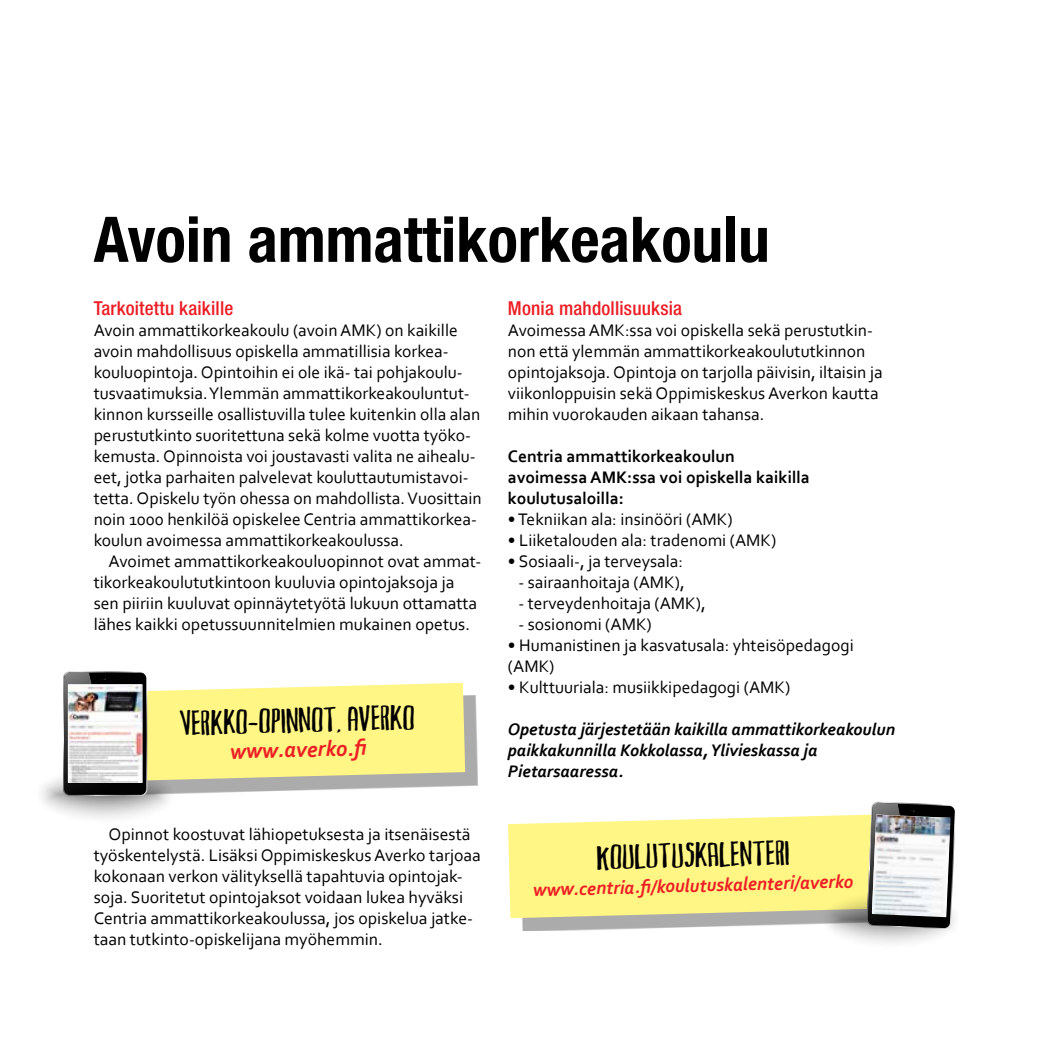
<style>
.page{position:relative;width:1042px;height:1042px;background:#fff}
.page>*{position:absolute;margin:0;border:0;box-sizing:border-box;transform-origin:0 0}
.t1{font:700 condensed 63px "Helvetica Neue";color:#000}
.t2{font:33.25px "Markus Ink";color:#000}
.t3{font:italic 700 22.75px "Corbel";color:#ed1d24}
.t4{font:500 condensed 19.25px "Helvetica Neue";letter-spacing:.01em;color:#ed1d24}
.t5{font:italic 700 19.25px "Corbel";color:#ed1d24}
.t6{font:17.5px/21px "Corbel";color:#000}
.t7{font:italic 700 17.5px/21px "Corbel";color:#000}
.t8{font:700 17.5px/21px "Corbel";color:#000}
</style>
<div class="page">
<div style="left:520px;top:825px;width:421px;height:106px;background:#000;opacity:.33"></div>
<svg style="left:508px;top:814px;width:358px;height:104px;background:#fcf48d"></svg>
<svg style="left:819px;top:887px;width:144px;height:65px"></svg>
<svg style="left:866px;top:801px;width:90px;height:128px"></svg>
<img style="left:872px;top:815px;width:78px;height:102px">
<svg style="left:33px;top:762px;width:144px;height:64px"></svg>
<div style="left:98px;top:695px;width:380px;height:99px;background:#000;opacity:.33"></div>
<svg style="left:63px;top:671px;width:402px;height:125px"></svg>
<img style="left:68px;top:684px;width:75px;height:99px">
<h1 class="t1" style="left:94px;top:201px;width:677px">Avoin ammattikorkeakoulu</h1>
<p class="t4" style="left:94px;top:297px;width:141px">Tarkoitettu kaikille</p>
<p class="t6" style="left:94px;top:319px;width:389px">Avoin ammattikorkeakoulu (avoin AMK) on kaikille avoin mahdollisuus opiskella ammatillisia korkea&shy;kouluopintoja. Opintoihin ei ole ikä- tai pohjakoulu&shy;tusvaatimuksia. Ylemmän ammattikorkeakouluntut&shy;kinnon kursseille osallistuvilla tulee kuitenkin olla alan perustutkinto suoritettuna sekä kolme vuotta työko&shy;kemusta. Opinnoista voi joustavasti valita ne aihealu&shy;eet, jotka parhaiten palvelevat kouluttautumistavoi&shy;tetta. Opiskelu työn ohessa on mahdollista. Vuosittain noin 1000 henkilöä opiskelee Centria ammattikorkea&shy;koulun avoimessa ammattikorkeakoulussa.</p>
<p class="t6" style="left:94px;top:550px;width:389px;text-indent:15px">Avoimet ammattikorkeakouluopinnot ovat ammat&shy;tikorkeakoulututkintoon kuuluvia opintojaksoja ja sen piiriin kuuluvat opinnäytetyötä lukuun ottamatta lähes kaikki opetussuunnitelmien mukainen opetus.</p>
<p class="t4" style="left:508px;top:297px;width:176px">Monia mahdollisuuksia</p>
<p class="t6" style="left:508px;top:319px;width:376px">Avoimessa AMK:ssa voi opiskella sekä perustutkin&shy;non että ylemmän ammattikorkeakoulututkinnon opintojaksoja. Opintoja on tarjolla päivisin, iltaisin ja viikonloppuisin sekä Oppimiskeskus Averkon kautta mihin vuorokauden aikaan tahansa.</p>
<p class="t8" style="left:508px;top:445px;width:303px">Centria ammattikorkeakoulun avoimessa AMK:ssa voi opiskella kaikilla koulutusaloilla:</p>
<p class="t6" style="left:508px;top:508px;width:226px">• Tekniikan ala: insinööri (AMK)</p>
<p class="t6" style="left:508px;top:529px;width:270px">• Liiketalouden ala: tradenomi (AMK)</p>
<p class="t6" style="left:508px;top:550px;width:177px">• Sosiaali-, ja terveysala:</p>
<p class="t6" style="left:518px;top:571px;width:168px">- sairaanhoitaja (AMK),</p>
<p class="t6" style="left:518px;top:592px;width:189px">- terveydenhoitaja (AMK),</p>
<p class="t6" style="left:518px;top:613px;width:135px">- sosionomi (AMK)</p>
<p class="t6" style="left:508px;top:634px;width:347px">• Humanistinen ja kasvatusala: yhteisöpedagogi (AMK)</p>
<p class="t6" style="left:508px;top:676px;width:284px">• Kulttuuriala: musiikkipedagogi (AMK)</p>
<p class="t7" style="left:508px;top:718px;width:389px">Opetusta järjestetään kaikilla ammattikorkeakoulun paikkakunnilla Kokkolassa, Ylivieskassa ja<br>Pietarsaaressa.</p>
<h2 class="t2" style="left:180px;top:705px;width:236px;rotate:-1deg">Verkko-opinnot, Averko</h2>
<h3 class="t3" style="left:229px;top:737px;width:148px;rotate:-2deg">www.averko.fi</h3>
<p class="t6" style="left:94px;top:823px;width:389px;text-indent:15px">Opinnot koostuvat lähiopetuksesta ja itsenäisestä työskentelystä. Lisäksi Oppimiskeskus Averko tarjoaa kokonaan verkon välityksellä tapahtuvia opintojak&shy;soja. Suoritetut opintojaksot voidaan lukea hyväksi Centria ammattikorkeakoulussa, jos opiskelua jatke&shy;taan tutkinto-opiskelijana myöhemmin.</p>
<h2 class="t2" style="left:597px;top:839px;width:194px;rotate:-1deg">Koulutuskalenteri</h2>
<p class="t5" style="left:533px;top:876px;width:322px;rotate:-1deg">www.centria.fi /koulutuskalenteri/averko</p>
</div>
